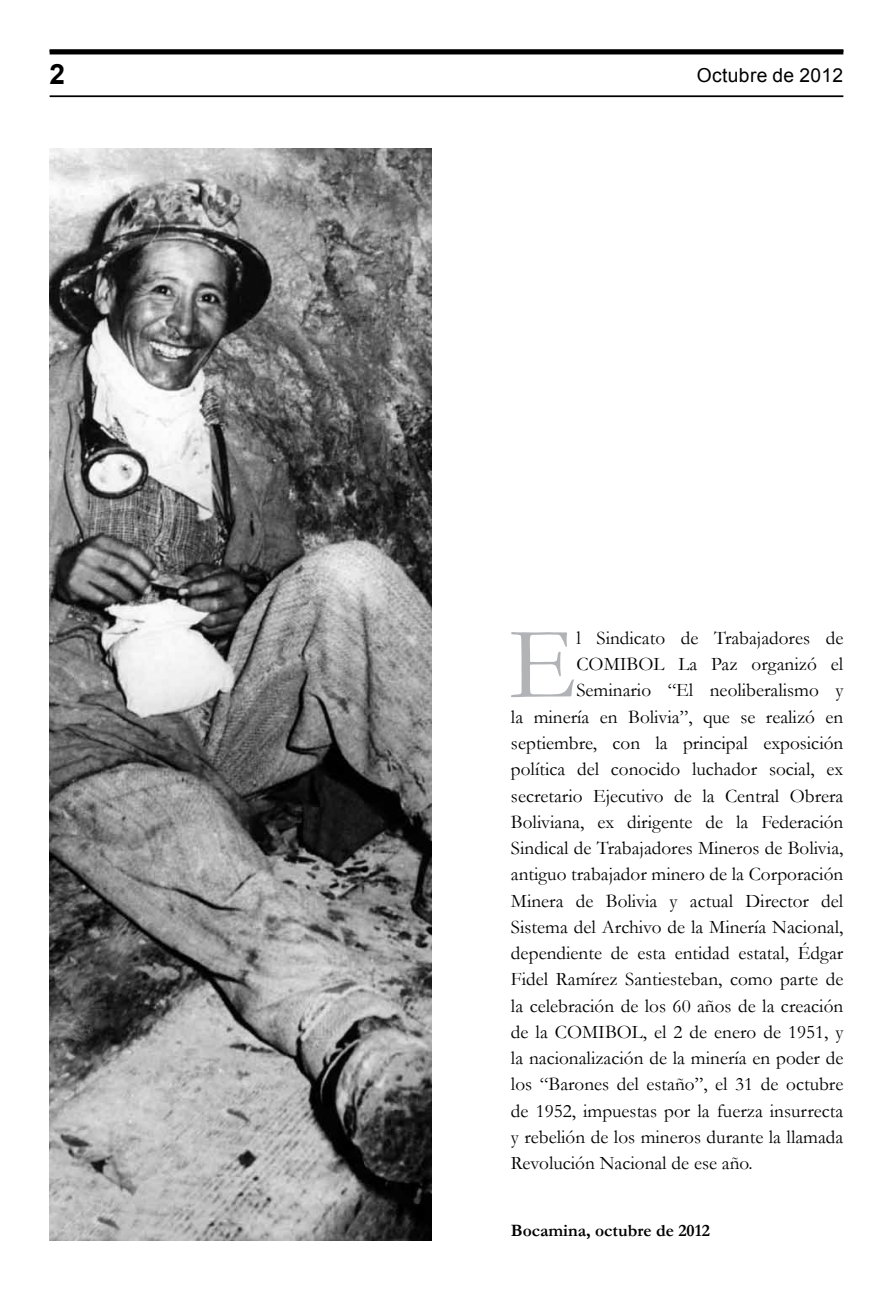
<style>
.page{position:relative;width:893px;height:1290px;background:#fff}
.page>*{position:absolute;margin:0;border:0;box-sizing:border-box;transform-origin:0 0}
.t1{font:103.42px "Garamond";color:#b1b3b6}
.t2{font:700 28px "Arial";color:#000}
.t3{font:19.25px "Garamond";color:#000}
.t4{font:19.25px "Arial";letter-spacing:.02em;color:#000}
.t5{font:700 17.5px "Garamond";color:#000}
</style>
<div class="page">
<hr style="left:50px;top:95px;width:793px;height:2px;background:#000">
<div style="left:50px;top:49px;width:793px;height:5px;background:#000"></div>
<img style="left:50px;top:149px;width:382px;height:1091px">
<h2 class="t2" style="left:50px;top:55px;width:17px">2</h2>
<p class="t4" style="left:697px;top:62px;width:148px">Octubre de 2012</p>
<h1 class="t1" style="left:508px;top:594px;width:69px">E</h1>
<p class="t3" style="left:576px;top:625px;width:268px">l Sindicato de Trabajadores de</p>
<p class="t3" style="left:576px;top:651px;width:268px">COMIBOL La Paz organizó el</p>
<p class="t3" style="left:576px;top:677px;width:268px">Seminario “El neoliberalismo y</p>
<p class="t3" style="left:511px;top:704px;width:334px">la minería en Bolivia”, que se realizó en</p>
<p class="t3" style="left:511px;top:730px;width:334px">septiembre, con la principal exposición</p>
<p class="t3" style="left:511px;top:756px;width:334px">política del conocido luchador social, ex</p>
<p class="t3" style="left:511px;top:782px;width:334px">secretario Ejecutivo de la Central Obrera</p>
<p class="t3" style="left:511px;top:809px;width:334px">Boliviana, ex dirigente de la Federación</p>
<p class="t3" style="left:511px;top:835px;width:334px">Sindical de Trabajadores Mineros de Bolivia,</p>
<p class="t3" style="left:511px;top:861px;width:334px">antiguo trabajador minero de la Corporación</p>
<p class="t3" style="left:511px;top:887px;width:334px">Minera de Bolivia y actual Director del</p>
<p class="t3" style="left:511px;top:914px;width:334px">Sistema del Archivo de la Minería Nacional,</p>
<p class="t3" style="left:511px;top:940px;width:334px">dependiente de esta entidad estatal, Édgar</p>
<p class="t3" style="left:511px;top:966px;width:334px">Fidel Ramírez Santiesteban, como parte de</p>
<p class="t3" style="left:511px;top:992px;width:334px">la celebración de los 60 años de la creación</p>
<p class="t3" style="left:511px;top:1019px;width:334px">de la COMIBOL, el 2 de enero de 1951, y</p>
<p class="t3" style="left:511px;top:1045px;width:334px">la nacionalización de la minería en poder de</p>
<p class="t3" style="left:511px;top:1071px;width:334px">los “Barones del estaño”, el 31 de octubre</p>
<p class="t3" style="left:511px;top:1097px;width:334px">de 1952, impuestas por la fuerza insurrecta</p>
<p class="t3" style="left:511px;top:1124px;width:334px">y rebelión de los mineros durante la llamada</p>
<p class="t3" style="left:511px;top:1150px;width:243px">Revolución Nacional de ese año.</p>
<p class="t5" style="left:511px;top:1219px;width:200px">Bocamina, octubre de 2012</p>
</div>
